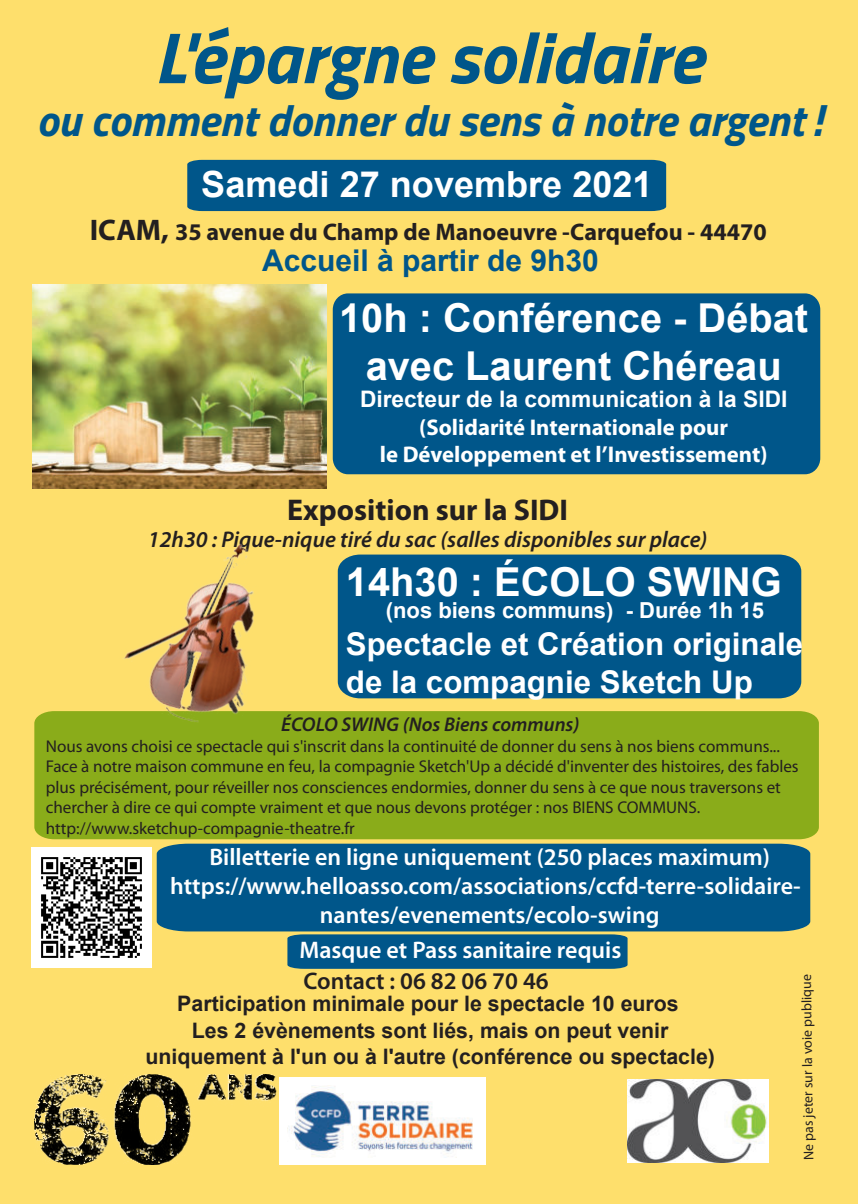
<style>
.page{position:relative;width:858px;height:1204px;background:#fff}
.page>*{position:absolute;margin:0;border:0;box-sizing:border-box;transform-origin:0 0}
.t1{font:italic 700 72.4px "Titillium Web";color:#00568a}
.t2{font:italic 700 44px "Titillium Web";color:#00568a}
.t3{font:700 39.8px/47.8px "Arial";color:#fff;text-align:center}
.t4{font:700 36px "Arial";color:#fff}
.t5{font:700 31.2px/37.6px "Arial";color:#fff}
.t6{font:700 30px "Arial";color:#00568a}
.t7{font:700 30px "Myriad Pro";color:#231f20}
.t8{font:600 24px/28.8px "Myriad Pro";color:#fff;text-align:center}
.t9{font:700 24px "Myriad Pro";color:#231f20}
.t10{font:600 24px "Myriad Pro";color:#231f20}
.t11{font:700 22.8px/27.2px "Myriad Pro";color:#fff;text-align:center}
.t12{font:italic 600 22.8px "Myriad Pro";color:#231f20}
.t13{font:700 22.8px "Arial";color:#fff}
.t14{font:700 22px "Arial";color:#fff}
.t15{font:700 21.4px/26.4px "Arial";color:#231f20;text-align:center}
.t16{font:italic 600 20px "Myriad Pro";color:#231f20}
.t17{font:17px/20.4px "Myriad Pro";color:#231f20}
.t18{font:14px "Myriad Pro";color:#231f20}
.s1{font-size:29.8px}
</style>
<div class="page">
<div style="left:0;top:0;width:858px;height:1203px;background:#fedf6c"></div>
<div style="left:333px;top:293px;width:487px;height:181px;background:#00568a;border-radius:16px"></div>
<div style="left:187px;top:160px;width:479px;height:51px;background:#00568a"></div>
<img style="left:279px;top:1077px;width:206px;height:87px">
<img style="left:628px;top:1079px;width:140px;height:83px">
<div style="left:34px;top:711px;width:785px;height:128px;background:#8aac1a"></div>
<div style="left:338px;top:554px;width:463px;height:144px;background:#00568a"></div>
<img style="left:35px;top:1075px;width:242px;height:89px">
<img style="left:32px;top:285px;width:295px;height:204px">
<img style="left:96px;top:544px;width:215px;height:207px">
<div style="left:157px;top:843px;width:653px;height:88px;background:#00568a"></div>
<img style="left:31px;top:848px;width:120px;height:120px">
<div style="left:287px;top:934px;width:340px;height:34px;background:#00568a"></div>
<h1 class="t1" style="left:154px;top:27px;width:550px">L'épargne solidaire</h1>
<h2 class="t2" style="left:36px;top:102px;width:786px">ou comment donner du sens à notre argent !</h2>
<h3 class="t4" style="left:201px;top:170px;width:453px">Samedi 27 novembre 2021</h3>
<h3 class="t9" style="left:90px;top:222px;width:678px"><span class="s1">ICAM,</span> 35 avenue du Champ de Manoeuvre -Carquefou - 44470</h3>
<h3 class="t6" style="left:262px;top:249px;width:338px">Accueil à partir de 9h30</h3>
<h3 class="t3" style="left:339px;top:298px;width:470px">10h : Conférence - Débat avec Laurent Chéreau</h3>
<h3 class="t13" style="left:360px;top:391px;width:429px">Directeur de la communication à la SIDI</h3>
<h3 class="t11" style="left:380px;top:415px;width:389px">(Solidarité Internationale pour<br>le Développement et l’Investissement)</h3>
<h3 class="t7" style="left:287px;top:498px;width:282px">Exposition sur la SIDI</h3>
<h3 class="t12" style="left:148px;top:528px;width:561px">12h30 : Pique-nique tiré du sac (salles disponibles sur place)</h3>
<h3 class="t3" style="left:346px;top:561px;width:437px">14h30 : ÉCOLO SWING</h3>
<p class="t14" style="left:386px;top:601px;width:380px">(nos biens communs) - Durée 1h 15</p>
<h3 class="t5" style="left:346px;top:628px;width:459px">Spectacle et Création originale de la compagnie Sketch Up</h3>
<p class="t16" style="left:281px;top:714px;width:300px">ÉCOLO SWING (Nos Biens communs)</p>
<p class="t17" style="left:46px;top:737px;width:754px">Nous avons choisi ce spectacle qui s'inscrit dans la continuité de donner du sens à nos biens communs...<br>Face à notre maison commune en feu, la compagnie Sketch'Up a décidé d'inventer des histoires, des fables plus précisément, pour réveiller nos consciences endormies, donner du sens à ce que nous traversons et chercher à dire ce qui compte vraiment et que nous devons protéger : nos BIENS COMMUNS. http://www.sketchup-compagnie-theatre.fr</p>
<h3 class="t8" style="left:170px;top:844px;width:632px">Billetterie en ligne uniquement (250 places maximum) https://www.helloasso.com/associations/ccfd-terre-solidaire&shy;nantes/evenements/ecolo-swing</h3>
<h3 class="t8" style="left:299px;top:937px;width:323px">Masque et Pass sanitaire requis</h3>
<h3 class="t10" style="left:303px;top:972px;width:247px">Contact : 06 82 06 70 46</h3>
<p class="t15" style="left:145px;top:992px;width:571px">Participation minimale pour le spectacle 10 euros<br>Les 2 évènements sont liés, mais on peut venir uniquement à l'un ou à l'autre (conférence ou spectacle)</p>
<p class="t18" style="left:803px;top:1160px;width:188px;rotate:-91deg">Ne pas jeter sur la voie publique</p>
</div>
